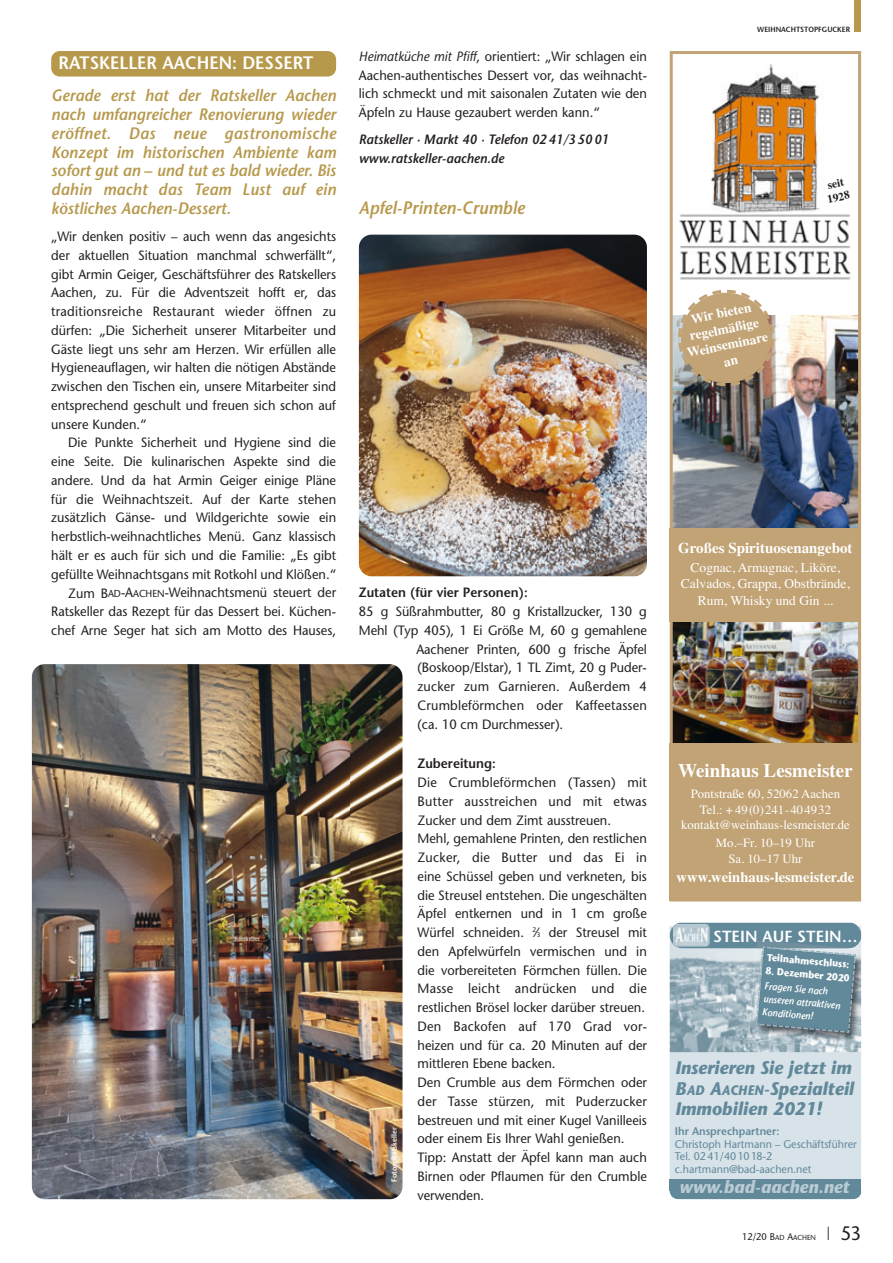
<style>
.page{position:relative;width:893px;height:1263px;background:#fff}
.page>*{position:absolute;margin:0;border:0;box-sizing:border-box;transform-origin:0 0}
.t1{font:19.5px "Stone Sans";color:#231f20;scale:.95 1}
.t2{font:700 19.2px "Times";color:#fff}
.t3{font:italic 700 18.3px/20.4px "Stone Sans";color:#62899a;scale:.95 1}
.t4{font:600 18px "Stone Sans";color:#fff;scale:.95 1}
.t5{font:italic 600 18px "Stone Sans";color:#b7994c;scale:.95 1}
.t6{font:italic 700 17.85px "Stone Sans";color:#f2f6f7;scale:.95 1}
.t7{font:italic 600 16.5px/18.8px "Stone Sans";color:#b7994c;text-align:justify;scale:.95 1}
.t8{font:600 16.05px "Stone Sans";color:#fff}
.t9{font:700 15px "Times";color:#fff}
.t10{font:700 14.7px "Times";color:#fff}
.t11{font:13.5px/18.8px "Stone Sans";color:#231f20;text-align:justify;scale:.95 1}
.t12{font:13.5px/16.2px "Times";color:#fff;text-align:center}
.t13{font:italic 600 13.5px/18.8px "Stone Sans";color:#231f20;scale:.95 1}
.t14{font:600 13.5px "Stone Sans";color:#231f20;scale:.95 1}
.t15{font:700 13.5px/16.2px "Times";color:#fff;text-align:center}
.t16{font:12.75px/15.3px "Times";color:#fff;text-align:center}
.t17{font:700 11.4px/13.6px "Times";color:#231f20}
.t18{font:11.1px/12.5px "Stone Sans";color:#62899a;scale:.96 1}
.t19{font:600 11.1px "Stone Sans";color:#62899a;scale:.96 1}
.t20{font:italic 600 10.05px/13px "Stone Sans";color:#fff;scale:.9 1}
.t21{font:700 10.05px "Stone Sans";color:#fff;scale:.9 1}
.t22{font:9.75px "Stone Sans";color:#231f20;scale:.95 1}
.t23{font:600 7.5px "Stone Sans";color:#231f20;scale:.95 1}
.t24{font:600 7.5px "Stone Sans";color:#fff;scale:.95 1}
.s1{font-size:10.2px}
.s2{font-style:italic}
.s3{font-size:6.75px}
.s4{font-size:13.65px}
.s5{font-size:7.35px}
.s6{font-size:18px}
</style>
<div class="page">
<img style="left:670px;top:51px;width:191px;height:693px">
<img style="left:678px;top:65px;width:175px;height:219px">
<div style="left:670px;top:528px;width:191px;height:93px;background:#c1a375"></div>
<div style="left:670px;top:744px;width:191px;height:157px;background:#c1a375"></div>
<svg style="left:677px;top:290px;width:98px;height:97px;background:#c0a987"></svg>
<img style="left:32px;top:664px;width:370px;height:535px">
<div style="left:51px;top:51px;width:285px;height:26px;background:#b7994c;border-radius:9px"></div>
<img style="left:359px;top:235px;width:288px;height:341px;border-radius:13px">
<img style="left:364px;top:235px;width:139px;height:2px">
<div style="left:855px;top:0;width:6px;height:32px;background:#b7994c"></div>
<div style="left:670px;top:1052px;width:191px;height:128px;background:#d7e2e9"></div>
<img style="left:670px;top:1033px;width:191px;height:19px">
<div style="left:670px;top:1180px;width:191px;height:11px;background:#62899a"></div>
<img style="left:748px;top:1033px;width:113px;height:16px">
<svg style="left:670px;top:923px;width:191px;height:110px;background:#839fac"></svg>
<img style="left:673px;top:924px;width:37px;height:22px">
<div style="left:670px;top:1191px;width:191px;height:8px;background:#62899a"></div>
<h3 class="t4" style="left:59px;top:56px;width:270px">RATSKELLER AACHEN: DESSERT</h3>
<p class="t7" style="left:51px;top:88px;width:301px">Gerade erst hat der Ratskeller Aachen nach umfang reicher Renovierung wieder eröffnet. Das neue gastronomische Konzept im historischen Ambiente kam sofort gut an – und tut es bald wieder. Bis dahin macht das Team Lust auf ein köstliches Aachen-Dessert.</p>
<p class="t11" style="left:51px;top:229px;width:301px">„Wir denken positiv – auch wenn das angesichts der aktuellen Situation manchmal schwerfällt“, gibt Armin Geiger, Geschäftsführer des Ratskellers Aachen, zu. Für die Adventszeit hofft er, das traditions reiche Restaurant wieder öffnen zu dürfen: „Die Sicherheit unserer Mitarbeiter und Gäste liegt uns sehr am Herzen. Wir erfüllen alle Hygieneauflagen, wir halten die nötigen Abstände zwischen den Tischen ein, unsere Mitarbeiter sind entsprechend geschult und freuen sich schon auf unsere Kunden.“</p>
<p class="t11" style="left:51px;top:435px;width:301px;text-align:right">Die Punkte Sicherheit und Hygiene sind die eine Seite. Die kulinarischen Aspekte sind die andere. Und da hat Armin Geiger einige Pläne für die Weihnachtszeit. Auf der Karte stehen zusätzlich Gänse- und Wildgerichte sowie ein herbstlich-weihnachtliches Menü. Ganz klassisch hält er es auch für sich und die Familie: „Es gibt gefüllte Weihnachtsgans mit Rotkohl und Klößen.“ Zum B<span class="s1">AD</span>-A<span class="s1">ACHEN</span>-Weihnachtsmenü steuert der Ratskeller das Rezept für das Dessert bei. Küchen&shy;chef Arne Seger hat sich am Motto des Hauses,</p>
<p class="t11" style="left:359px;top:48px;width:305px"><span class="s2">Heimatküche mit Pfiff</span>, orientiert: „Wir schlagen ein Aachen-authentisches Dessert vor, das weihnacht&shy;lich schmeckt und mit saisonalen Zutaten wie den Äpfeln zu Hause gezaubert werden kann.“</p>
<p class="t13" style="left:359px;top:132px;width:265px">Ratskeller · Markt 40 · Telefon 02 41/3 50 01 www.ratskeller-aachen.de</p>
<h3 class="t5" style="left:359px;top:200px;width:176px">Apfel-Printen-Crumble</h3>
<p class="t14" style="left:359px;top:587px;width:179px">Zutaten (für vier Personen):</p>
<p class="t11" style="left:359px;top:603px;width:305px">85 g Süßrahmbutter, 80 g Kristallzucker, 130 g</p>
<p class="t11" style="left:359px;top:622px;width:305px">Mehl (Typ 405), 1 Ei Größe M, 60 g gemahlene</p>
<p class="t11" style="left:416px;top:641px;width:244px">Aachener Printen, 600 g frische Äpfel</p>
<p class="t11" style="left:417px;top:660px;width:243px">(Boskoop/Elstar), 1 TL Zimt, 20 g Puder-</p>
<p class="t11" style="left:417px;top:678px;width:243px">zucker zum Garnieren. Außerdem 4</p>
<p class="t11" style="left:417px;top:697px;width:243px">Crumbleförmchen oder Kaffeetassen</p>
<p class="t11" style="left:417px;top:716px;width:155px">(ca. 10 cm Durchmesser).</p>
<p class="t14" style="left:417px;top:758px;width:84px">Zubereitung:</p>
<p class="t11" style="left:417px;top:774px;width:243px;text-align:left">Die Crumbleförmchen (Tassen) mit Butter ausstreichen und mit etwas Zucker und dem Zimt ausstreuen.<br>Mehl, gemahlene Printen, den rest lichen Zucker, die Butter und das Ei in eine Schüssel geben und verkneten, bis die Streusel entstehen. Die ungeschälten Äpfel entkernen und in 1 cm große Würfel schneiden. <sup>2</sup>⁄<span class="s3">3</span> der Streusel mit den Apfelwürfeln vermischen und in die vorbereiteten Förmchen füllen. Die Masse leicht andrücken und die restlichen Brösel locker darüber streuen.<br>Den Backofen auf 170 Grad vor&shy;heizen und für ca. 20 Minuten auf der mittleren Ebene backen.<br>Den Crumble aus dem Förmchen oder der Tasse stürzen, mit Puderzucker bestreuen und mit einer Kugel Vanilleeis oder einem Eis Ihrer Wahl genießen.<br>Tipp: Anstatt der Äpfel kann man auch Birnen oder Pflaumen für den Crumble verwenden.</p>
<p class="t24" style="left:391px;top:1182px;width:59px;rotate:-90deg">Fotos: Ratskeller</p>
<p class="t23" style="left:757px;top:26px;width:99px">WEIHNACHTSTOPFGUCKER</p>
<p class="t15" style="left:679px;top:314px;width:84px;rotate:-12deg">Wir bieten regelmäßige<br>Weinseminare an</p>
<p class="t17" style="left:823px;top:179px;width:24px;rotate:-12deg">seit<br>1928</p>
<p class="t9" style="left:678px;top:539px;width:176px">Großes Spirituosenangebot</p>
<p class="t12" style="left:681px;top:559px;width:171px">Cognac, Armagnac, Liköre,<br>Calvados, Grappa, Obstbrände,<br>Rum, Whisky und Gin ...</p>
<h2 class="t2" style="left:678px;top:759px;width:176px">Weinhaus Lesmeister</h2>
<p class="t16" style="left:681px;top:786px;width:170px">Pontstraße 60, 52062 Aachen<br>Tel.: + 49(0)241-404932 kontakt@weinhaus-lesmeister.de</p>
<p class="t16" style="left:716px;top:835px;width:101px">Mo.–Fr. 10–19 Uhr<br>Sa. 10–17 Uhr</p>
<p class="t10" style="left:676px;top:869px;width:179px">www.weinhaus-lesmeister.de</p>
<p class="t8" style="left:713px;top:930px;width:146px">STEIN AUF STEIN…</p>
<p class="t21" style="left:767px;top:953px;width:93px;rotate:5deg">Teilnahmeschluss:</p>
<p class="t21" style="left:766px;top:967px;width:95px;rotate:5deg">8. Dezember 2020</p>
<p class="t20" style="left:765px;top:980px;width:87px;rotate:5deg">Fragen Sie nach unseren attraktiven<br>Konditionen!</p>
<h3 class="t3" style="left:675px;top:1060px;width:190px">Inserieren Sie jetzt im<br>B<span class="s4">AD</span> A<span class="s4">ACHEN</span>-Spezialteil<br>Immobilien 2021!</h3>
<p class="t19" style="left:675px;top:1127px;width:111px">Ihr Ansprechpartner:</p>
<p class="t18" style="left:675px;top:1139px;width:191px">Christoph Hartmann – Geschäftsführer<br>Tel. 02 41/40 10 18-2 c.hartmann@bad-aachen.net</p>
<h3 class="t6" style="left:679px;top:1180px;width:181px">www.bad-aachen.net</h3>
<p class="t22" style="left:742px;top:1233px;width:79px">12/20 B<span class="s5">AD</span> A<span class="s5">ACHEN</span></p>
<h1 class="t1" style="left:827px;top:1226px;width:38px"><span class="s6">|</span> 53</h1>
</div>
